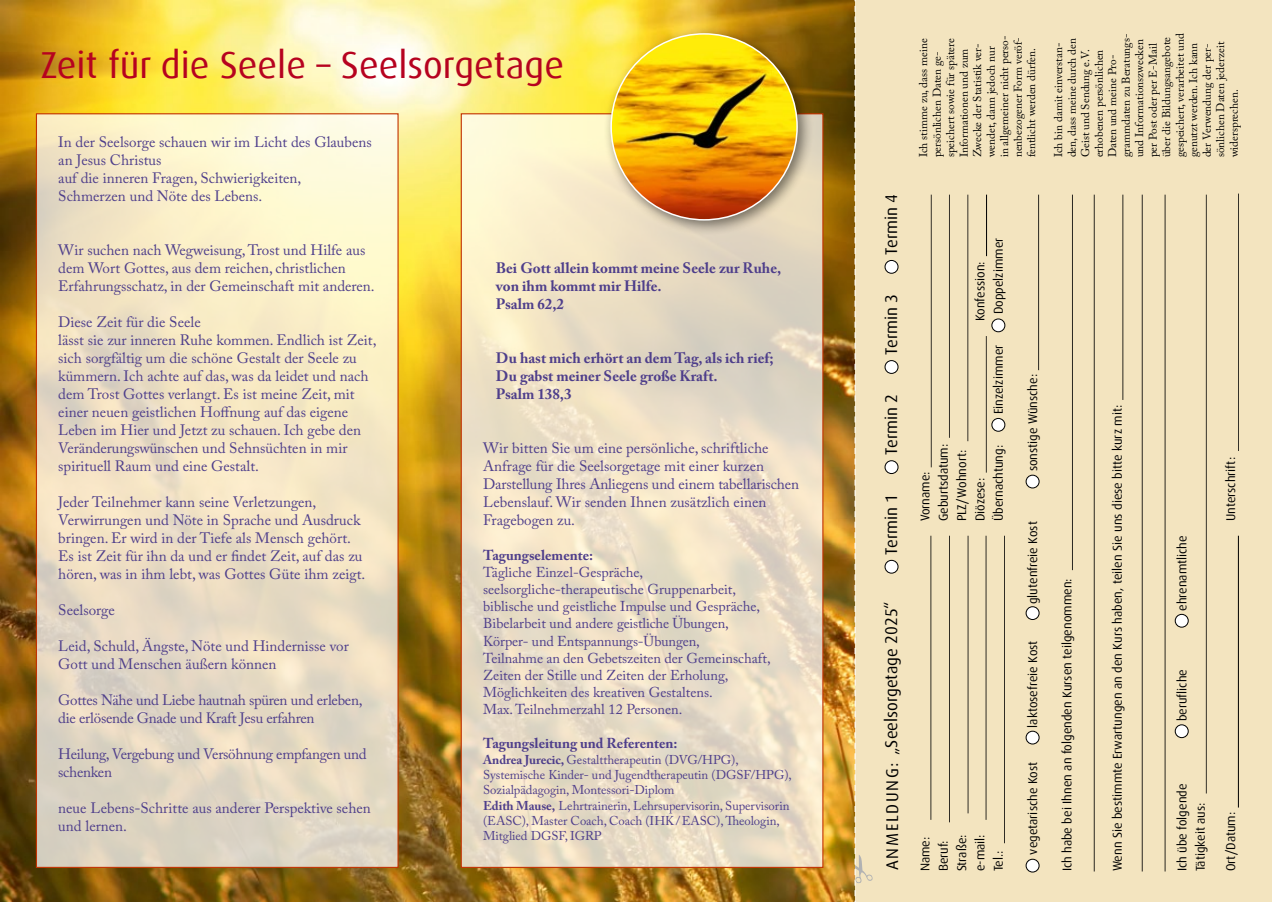
<style>
.page{position:relative;width:1272px;height:902px;background:#fff}
.page>*{position:absolute;margin:0;border:0;box-sizing:border-box;transform-origin:0 0}
.t1{font:37.5px "Dax";color:#b6021f}
.t2{font:16.95px "Dax";color:#000}
.t3{font:15px/18px "Adobe Caslon Pro";color:#4e3e8b}
.t4{font:700 15px/18px "Adobe Caslon Pro";color:#4e3e8b}
.t5{font:15px/18px "Adobe Caslon Pro";letter-spacing:-.02em;color:#4e3e8b}
.t6{font:14.25px/17.1px "Adobe Caslon Pro";color:#4e3e8b}
.t7{font:700 14.25px "Adobe Caslon Pro";color:#4e3e8b}
.t8{font:12.75px/18.3px "Dax";color:#000}
.t9{font:12.75px/15.3px "Adobe Caslon Pro";letter-spacing:-.005em;color:#4e3e8b}
.t10{font:11.25px/13.5px "Adobe Caslon Pro";color:#000}
.s1{font-weight:700}
</style>
<div class="page">
<img style="left:0;top:0;width:854px;height:901px">
<div style="left:872px;top:0;width:399px;height:901px;background:#f3e4bf"></div>
<svg style="left:38px;top:115px;width:358px;height:750px;background:#ede2c6"></svg>
<svg style="left:462px;top:115px;width:359px;height:750px;background:#ece0c7"></svg>
<div style="left:885px;top:560px;width:13px;height:13px;background:#fff;border-radius:50%"></div>
<div style="left:884px;top:560px;width:14px;height:13px;border:1px solid #000;border-radius:50%"></div>
<div style="left:885px;top:460px;width:13px;height:13px;background:#fff;border-radius:50%"></div>
<div style="left:884px;top:460px;width:14px;height:13px;border:1px solid #000;border-radius:50%"></div>
<div style="left:885px;top:360px;width:13px;height:13px;background:#fff;border-radius:50%"></div>
<div style="left:884px;top:360px;width:14px;height:13px;border:1px solid #000;border-radius:50%"></div>
<div style="left:885px;top:260px;width:13px;height:13px;background:#fff;border-radius:50%"></div>
<div style="left:884px;top:260px;width:14px;height:13px;border:1px solid #000;border-radius:50%"></div>
<div style="left:603px;top:26px;width:210px;height:210px;background:#000;opacity:.5"></div>
<img style="left:611px;top:34px;width:186px;height:186px;border-radius:93px">
<hr style="left:930px;top:195px;width:1px;height:272px;background:#000">
<hr style="left:949px;top:195px;width:1px;height:243px;background:#000">
<hr style="left:967px;top:195px;width:1px;height:246px;background:#000">
<hr style="left:986px;top:336px;width:1px;height:136px;background:#000">
<hr style="left:930px;top:535px;width:1px;height:284px;background:#000">
<hr style="left:949px;top:535px;width:1px;height:287px;background:#000">
<hr style="left:967px;top:535px;width:1px;height:278px;background:#000">
<hr style="left:985px;top:535px;width:1px;height:284px;background:#000">
<hr style="left:1004px;top:535px;width:1px;height:308px;background:#000">
<hr style="left:1072px;top:195px;width:1px;height:375px;background:#000">
<hr style="left:1038px;top:195px;width:1px;height:175px;background:#000">
<hr style="left:1122px;top:195px;width:1px;height:205px;background:#000">
<hr style="left:1093px;top:195px;width:1px;height:676px;background:#000">
<hr style="left:1141px;top:195px;width:1px;height:676px;background:#000">
<hr style="left:1164px;top:195px;width:1px;height:676px;background:#000">
<hr style="left:1238px;top:535px;width:1px;height:272px;background:#000">
<hr style="left:1205px;top:195px;width:1px;height:598px;background:#000">
<hr style="left:1238px;top:193px;width:1px;height:258px;background:#000">
<div style="left:991px;top:418px;width:13px;height:13px;background:#fff;border-radius:50%"></div>
<div style="left:991px;top:418px;width:14px;height:13px;border:1px solid #000;border-radius:50%"></div>
<div style="left:991px;top:319px;width:13px;height:13px;background:#fff;border-radius:50%"></div>
<div style="left:991px;top:319px;width:14px;height:13px;border:1px solid #000;border-radius:50%"></div>
<div style="left:1175px;top:724px;width:13px;height:13px;background:#fff;border-radius:50%"></div>
<div style="left:1174px;top:724px;width:14px;height:13px;border:1px solid #000;border-radius:50%"></div>
<div style="left:1026px;top:859px;width:13px;height:12px;background:#fff;border-radius:50%"></div>
<div style="left:1025px;top:859px;width:14px;height:13px;border:1px solid #000;border-radius:50%"></div>
<div style="left:1026px;top:731px;width:13px;height:13px;background:#fff;border-radius:50%"></div>
<div style="left:1025px;top:731px;width:14px;height:13px;border:1px solid #000;border-radius:50%"></div>
<div style="left:1026px;top:606px;width:13px;height:13px;background:#fff;border-radius:50%"></div>
<div style="left:1025px;top:606px;width:14px;height:13px;border:1px solid #000;border-radius:50%"></div>
<div style="left:1026px;top:475px;width:13px;height:13px;background:#fff;border-radius:50%"></div>
<div style="left:1025px;top:475px;width:14px;height:13px;border:1px solid #000;border-radius:50%"></div>
<div style="left:1175px;top:614px;width:13px;height:13px;background:#fff;border-radius:50%"></div>
<div style="left:1174px;top:614px;width:14px;height:13px;border:1px solid #000;border-radius:50%"></div>
<hr style="left:986px;top:195px;width:1px;height:61px;background:#000">
<svg style="left:854px;top:0;width:18px;height:901px;background:#ebdab3"></svg>
<h1 class="t1" style="left:41px;top:44px;width:525px">Zeit für die Seele – Seelsorgetage</h1>
<p class="t3" style="left:58px;top:132px;width:315px">In der Seelsorge schauen wir im Licht des Glaubens an Jesus Christus<br>auf die inneren Fragen, Schwierigkeiten, Schmerzen und Nöte des Lebens.</p>
<p class="t3" style="left:58px;top:240px;width:318px">Wir suchen nach Wegweisung, Trost und Hilfe aus dem Wort Gottes, aus dem reichen, christlichen<br>Erfahrungsschatz, in der Gemeinschaft mit anderen.</p>
<p class="t3" style="left:58px;top:312px;width:320px">Diese Zeit für die Seele<br>lässt sie zur inneren Ruhe kommen. Endlich ist Zeit, sich sorgfältig um die schöne Gestalt der Seele zu kümmern. Ich achte auf das, was da leidet und nach dem Trost Gottes verlangt. Es ist meine Zeit, mit einer neuen geistlichen Hoffnung auf das eigene Leben im Hier und Jetzt zu schauen. Ich gebe den Veränderungswünschen und Sehnsüchten in mir spirituell Raum und eine Gestalt.</p>
<p class="t3" style="left:58px;top:492px;width:308px">Jeder Teilnehmer kann seine Verletzungen, Verwirrungen und Nöte in Sprache und Ausdruck bringen. Er wird in der Tiefe als Mensch gehört.<br>Es ist Zeit für ihn da und er findet Zeit, auf das zu hören, was in ihm lebt, was Gottes Güte ihm zeigt.</p>
<p class="t3" style="left:58px;top:600px;width:58px">Seelsorge</p>
<p class="t3" style="left:58px;top:636px;width:292px">Leid, Schuld, Ängste, Nöte und Hindernisse vor<br>Gott und Menschen äußern können</p>
<p class="t5" style="left:58px;top:690px;width:306px">Gottes Nähe und Liebe hautnah spüren und erleben, die erlösende Gnade und Kraft Jesu erfahren</p>
<p class="t5" style="left:58px;top:744px;width:310px">Heilung, Vergebung und Versöhnung empfangen und schenken</p>
<p class="t3" style="left:58px;top:798px;width:314px">neue Lebens-Schritte aus anderer Perspektive sehen und lernen.</p>
<p class="t4" style="left:496px;top:258px;width:287px">Bei Gott allein kommt meine Seele zur Ruhe, von ihm kommt mir Hilfe.<br>Psalm 62,2</p>
<p class="t4" style="left:496px;top:348px;width:279px">Du hast mich erhört an dem Tag, als ich rief;<br>Du gabst meiner Seele große Kraft.<br>Psalm 138,3</p>
<p class="t3" style="left:483px;top:438px;width:317px">Wir bitten Sie um eine persönliche, schriftliche Anfrage für die Seelsorgetage mit einer kurzen Darstellung Ihres Anliegens und einem tabellarischen Lebenslauf. Wir senden Ihnen zusätzlich einen Fragebogen zu.</p>
<p class="t7" style="left:483px;top:546px;width:111px">Tagungselemente:</p>
<p class="t6" style="left:483px;top:563px;width:289px">Tägliche Einzel-Gespräche, seelsorgliche-therapeutische Gruppenarbeit, biblische und geistliche Impulse und Gespräche, Bibelarbeit und andere geistliche Übungen, Körper- und Entspannungs-Übungen,<br>Teilnahme an den Gebetszeiten der Gemeinschaft, Zeiten der Stille und Zeiten der Erholung, Möglichkeiten des kreativen Gestaltens.<br>Max. Teilnehmerzahl 12 Personen.</p>
<p class="t7" style="left:483px;top:735px;width:196px">Tagungsleitung und Referenten:</p>
<p class="t9" style="left:483px;top:751px;width:310px"><span class="s1">Andrea Jurecic,</span> Gestalttherapeutin (DVG/HPG), Systemische Kinder- und Jugendtherapeutin (DGSF/HPG), Sozialpädagogin, Montessori-Diplom<br><span class="s1">Edith Mause,</span> Lehrtrainerin, Lehrsupervisorin, Supervisorin (EASC), Master Coach, Coach (IHK/EASC), Theologin, Mitglied DGSF, IGRP</p>
<p class="t2" style="left:881px;top:255px;width:62px;rotate:-90deg">Termin 4</p>
<p class="t2" style="left:881px;top:354px;width:62px;rotate:-90deg">Termin 3</p>
<p class="t2" style="left:881px;top:454px;width:62px;rotate:-90deg">Termin 2</p>
<p class="t2" style="left:881px;top:554px;width:62px;rotate:-90deg">Termin 1</p>
<p class="t2" style="left:881px;top:870px;width:270px;rotate:-90deg">ANM ELDU NG: „Seelsorgetage 2025“</p>
<p class="t10" style="left:916px;top:157px;width:123px;rotate:-90deg">Ich stimme zu, dass meine persönlichen Daten ge&shy;speichert sowie für spätere<br>Informationen und zum<br>Zwecke der Statistik ver&shy;wendet, dann jedoch nur in allgemeiner nicht perso&shy;nenbezogener Form veröf&shy;fentlicht werden dürfen.</p>
<p class="t10" style="left:1051px;top:157px;width:125px;rotate:-90deg">Ich bin damit einverstan&shy;den, dass meine durch den<br>Geist und Sendung e.V. erhobenen persönlichen<br>Daten und meine Pro&shy;grammdaten zu Beratungs&shy;und Informationszwecken per Post oder per E-Mail über die Bildungsangebote gespeichert, verarbeitet und genutzt werden. Ich kann der Verwendung der per&shy;sönlichen Daten jederzeit widersprechen.</p>
<p class="t8" style="left:970px;top:321px;width:61px;rotate:-90deg">Konfession:</p>
<p class="t8" style="left:989px;top:314px;width:78px;rotate:-90deg">Doppelzimmer</p>
<p class="t8" style="left:989px;top:414px;width:71px;rotate:-90deg">Einzelzimmer</p>
<p class="t8" style="left:934px;top:871px;width:429px;text-indent:350px;rotate:-90deg">Geburtsdatum:<br>Straße: PLZ/Wohnort: e-mail:</p>
<p class="t8" style="left:989px;top:521px;width:78px;rotate:-90deg">Übernachtung:</p>
<p class="t8" style="left:916px;top:871px;width:401px;rotate:-90deg">Name: Vorname:<br>Beruf:</p>
<p class="t8" style="left:970px;top:521px;width:45px;rotate:-90deg">Diözese:</p>
<p class="t8" style="left:989px;top:871px;width:22px;rotate:-90deg">Tel.:</p>
<p class="t8" style="left:1023px;top:471px;width:99px;rotate:-90deg">sonstige Wünsche:</p>
<p class="t8" style="left:1023px;top:604px;width:84px;rotate:-90deg">glutenfreie Kost</p>
<p class="t8" style="left:1023px;top:727px;width:89px;rotate:-90deg">laktosefreie Kost</p>
<p class="t8" style="left:1023px;top:854px;width:94px;rotate:-90deg">vegetarische Kost</p>
<p class="t8" style="left:1057px;top:871px;width:294px;rotate:-90deg">Ich habe bei Ihnen an folgenden Kursen teilgenommen:</p>
<p class="t8" style="left:1108px;top:871px;width:468px;rotate:-90deg">Wenn Sie bestimmte Erwartungen an den Kurs haben, teilen Sie uns diese bitte kurz mit:</p>
<p class="t8" style="left:1172px;top:611px;width:77px;rotate:-90deg">ehrenamtliche</p>
<p class="t8" style="left:1172px;top:721px;width:54px;rotate:-90deg">berufliche</p>
<p class="t8" style="left:1172px;top:871px;width:89px;rotate:-90deg">Ich übe folgende</p>
<p class="t8" style="left:1191px;top:871px;width:70px;rotate:-90deg">Tätigkeit aus:</p>
<p class="t8" style="left:1221px;top:871px;width:415px;rotate:-90deg">Ort/Datum: Unterschrift:</p>
</div>
